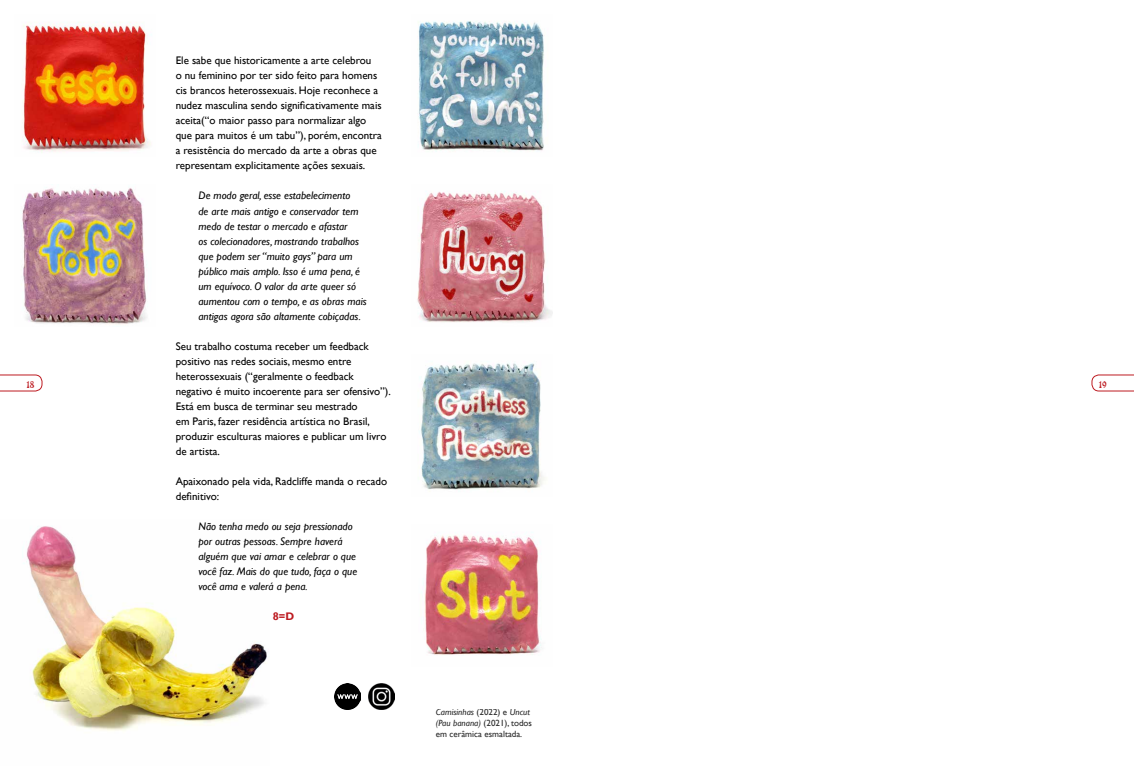
<style>
.page{position:relative;width:1134px;height:766px;background:#fff}
.page>*{position:absolute;margin:0;border:0;box-sizing:border-box;transform-origin:0 0}
.t1{font:11px/15px "Gill Sans";color:#000}
.t2{font:italic 11px/15px "Gill Sans";color:#000}
.t3{font:11px "Eckmann D";color:#bd1b21}
.t4{font:700 11px "Gill Sans";color:#bd1b21}
.t5{font:9px/10.8px "Gill Sans";color:#000}
.s1{font-style:italic}
</style>
<div class="page">
<svg style="left:0;top:374px;width:43px;height:18px"></svg>
<svg style="left:1091px;top:374px;width:43px;height:18px"></svg>
<img style="left:26px;top:526px;width:241px;height:205px">
<img style="left:369px;top:683px;width:25px;height:26px">
<img style="left:335px;top:683px;width:25px;height:26px">
<img style="left:21px;top:188px;width:126px;height:137px">
<img style="left:421px;top:363px;width:124px;height:127px">
<img style="left:417px;top:191px;width:136px;height:131px">
<img style="left:424px;top:535px;width:117px;height:120px">
<img style="left:23px;top:22px;width:128px;height:131px">
<img style="left:418px;top:21px;width:126px;height:131px">
<p class="t1" style="left:176px;top:53px;width:208px">Ele sabe que historicamente a arte celebrou<br>o nu feminino por ter sido feito para homens cis brancos heterossexuais. Hoje reconhece a nudez masculina sendo significativamente mais aceita(“o maior passo para normalizar algo que para muitos é um tabu”), porém, encontra a resistência do mercado da arte a obras que representam explicitamente ações sexuais.</p>
<p class="t2" style="left:198px;top:188px;width:170px">De modo geral, esse estabelecimento<br>de arte mais antigo e conservador tem medo de testar o mercado e afastar<br>os colecionadores, mostrando trabalhos que podem ser “muito gays” para um público mais amplo. Isso é uma pena, é um equívoco. O valor da arte queer só aumentou com o tempo, e as obras mais antigas agora são altamente cobiçadas.</p>
<p class="t1" style="left:176px;top:338px;width:216px">Seu trabalho costuma receber um feedback positivo nas redes sociais, mesmo entre heterossexuais (“geralmente o feedback negativo é muito incoerente para ser ofensivo”).<br>Está em busca de terminar seu mestrado<br>em Paris, fazer residência artística no Brasil, produzir esculturas maiores e publicar um livro de artista.</p>
<p class="t1" style="left:176px;top:473px;width:213px">Apaixonado pela vida, Radcliffe manda o recado definitivo:</p>
<p class="t2" style="left:198px;top:518px;width:160px">Não tenha medo ou seja pressionado por outras pessoas. Sempre haverá alguém que vai amar e celebrar o que você faz. Mais do que tudo, faça o que você ama e valerá a pena.</p>
<p class="t4" style="left:273px;top:609px;width:23px">8=D</p>
<p class="t3" style="left:26px;top:378px;width:10px">18</p>
<p class="t3" style="left:1098px;top:378px;width:10px">19</p>
<p class="t5" style="left:436px;top:707px;width:98px"><span class="s1">Camisinhas</span> (2022) e <span class="s1">Uncut (Pau banana)</span> (2021), todos em cerâmica esmaltada.</p>
</div>
